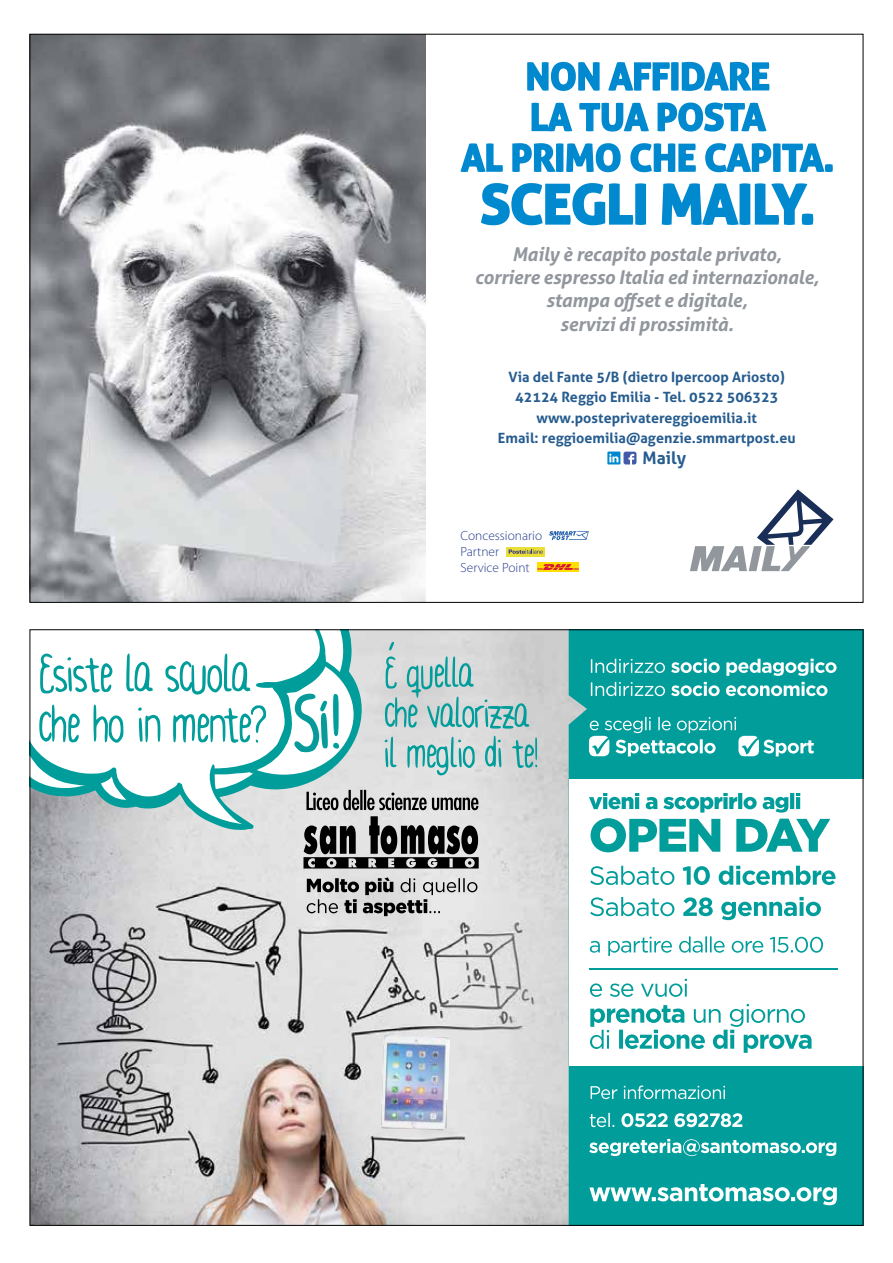
<style>
.page{position:relative;width:893px;height:1263px;background:#fff}
.page>*{position:absolute;margin:0;border:0;box-sizing:border-box;transform-origin:0 0}
.t1{font:italic 700 19.05px/23.4px "Aller";letter-spacing:-.01em;color:#92969d;text-align:center}
.t2{font:700 17.25px "Aller";color:#265c8f}
.t3{font:700 14.25px/20.4px "Aller";color:#265c8f;text-align:center}
.t4{font:300 13.35px/15.9px "Myriad Pro";color:#273c8e}
</style>
<div class="page">
<svg style="left:527px;top:61px;width:73px;height:30px"></svg>
<svg style="left:608px;top:61px;width:162px;height:30px"></svg>
<svg style="left:531px;top:102px;width:118px;height:30px"></svg>
<svg style="left:657px;top:102px;width:110px;height:30px"></svg>
<svg style="left:460px;top:143px;width:43px;height:29px"></svg>
<svg style="left:512px;top:143px;width:109px;height:30px"></svg>
<svg style="left:630px;top:143px;width:66px;height:30px"></svg>
<svg style="left:705px;top:143px;width:128px;height:30px"></svg>
<svg style="left:481px;top:183px;width:166px;height:43px"></svg>
<svg style="left:661px;top:183px;width:153px;height:42px"></svg>
<svg style="left:690px;top:489px;width:143px;height:82px"></svg>
<div style="left:537px;top:562px;width:42px;height:9px;background:#ffde00"></div>
<svg style="left:537px;top:564px;width:42px;height:6px"></svg>
<svg style="left:549px;top:531px;width:40px;height:9px"></svg>
<div style="left:506px;top:547px;width:39px;height:9px;background:#e9df36"></div>
<svg style="left:509px;top:549px;width:34px;height:5px"></svg>
<img style="left:32px;top:36px;width:393px;height:565px">
<svg style="left:607px;top:451px;width:29px;height:13px"></svg>
<img style="left:32px;top:631px;width:537px;height:593px">
<img style="left:381px;top:1035px;width:17px;height:94px">
<svg style="left:32px;top:810px;width:294px;height:20px;background:#b9cacb"></svg>
<svg style="left:32px;top:810px;width:293px;height:14px;background:#bdcbcc"></svg>
<img style="left:398px;top:1036px;width:52px;height:64px">
<img style="left:398px;top:1098px;width:50px;height:33px">
<svg style="left:303px;top:816px;width:176px;height:52px;background:#6e6e6e"></svg>
<div style="left:569px;top:631px;width:292px;height:593px;background:#009d9b"></div>
<svg style="left:591px;top:682px;width:236px;height:14px"></svg>
<svg style="left:591px;top:659px;width:246px;height:17px"></svg>
<svg style="left:589px;top:1184px;width:248px;height:21px"></svg>
<svg style="left:589px;top:1139px;width:247px;height:17px"></svg>
<svg style="left:590px;top:1113px;width:152px;height:14px"></svg>
<svg style="left:591px;top:1085px;width:134px;height:14px;background:#3cb3b2"></svg>
<div style="left:569px;top:779px;width:294px;height:287px;background:#fff"></div>
<svg style="left:589px;top:793px;width:241px;height:59px"></svg>
<svg style="left:590px;top:897px;width:231px;height:23px"></svg>
<svg style="left:590px;top:866px;width:245px;height:19px"></svg>
<hr style="left:589px;top:968px;width:249px;height:1px;background:#009d9b">
<svg style="left:307px;top:877px;width:170px;height:39px;background:#a9a9a9"></svg>
<svg style="left:589px;top:736px;width:20px;height:20px"></svg>
<svg style="left:590px;top:717px;width:224px;height:39px"></svg>
<svg style="left:590px;top:1004px;width:221px;height:49px"></svg>
<svg style="left:590px;top:979px;width:97px;height:18px"></svg>
<svg style="left:590px;top:936px;width:233px;height:20px"></svg>
<svg style="left:32px;top:631px;width:505px;height:179px"></svg>
<h1 class="t1" style="left:475px;top:242px;width:346px">Maily è recapito postale privato,<br>corriere espresso Italia ed internazionale, stampa offset e digitale,<br>servizi di prossimità.</h1>
<p class="t3" style="left:498px;top:366px;width:299px">Via del Fante 5/B (dietro Ipercoop Ariosto)<br>42124 Reggio Emilia - Tel. 0522 506323 www.posteprivatereggioemilia.it<br>Email: reggioemilia@agenzie.smmartpost.eu</p>
<p class="t2" style="left:642px;top:447px;width:45px">Maily</p>
<p class="t4" style="left:461px;top:527px;width:83px">Concessionario<br>Partner<br>Service Point</p>
</div>
